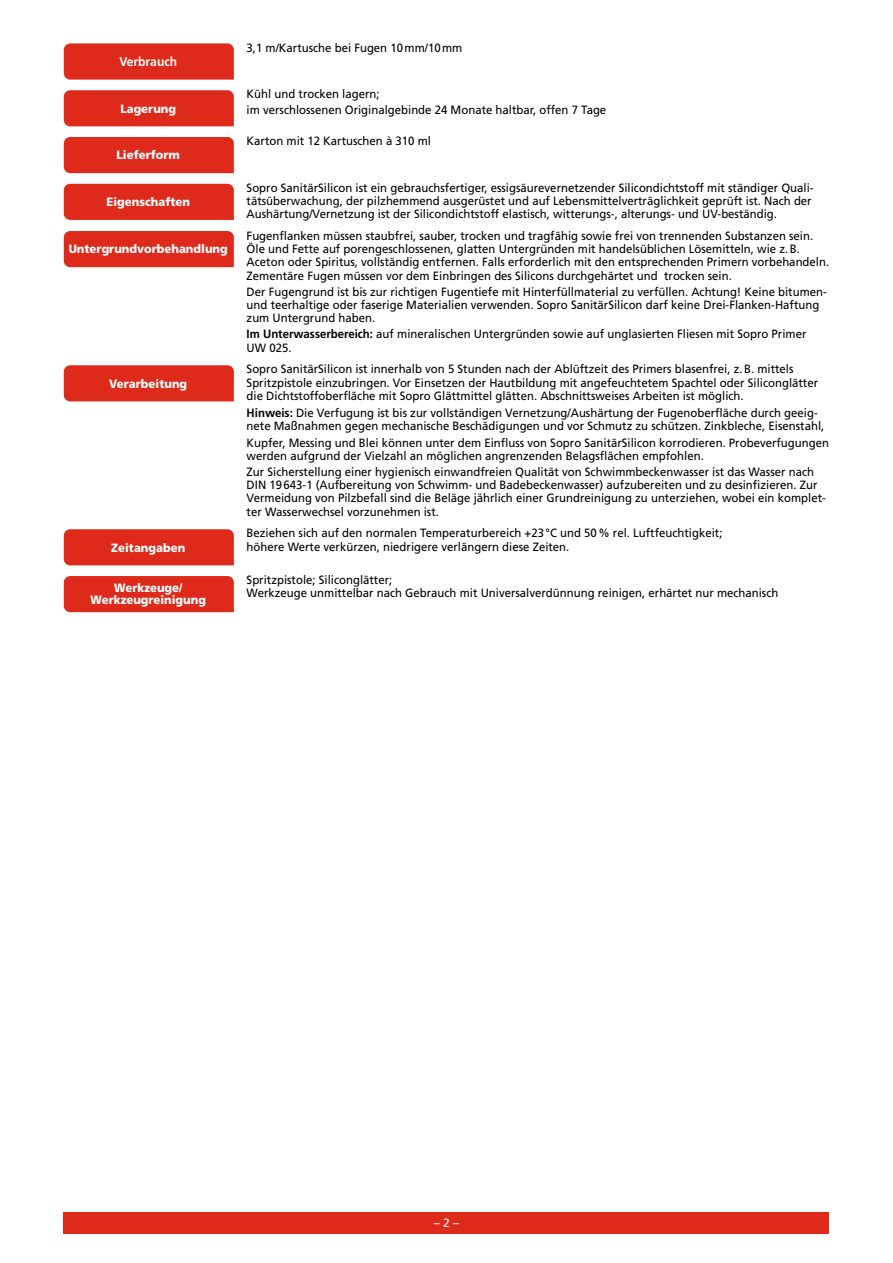
<style>
.page{position:relative;width:893px;height:1263px;background:#fff}
.page>*{position:absolute;margin:0;border:0;box-sizing:border-box;transform-origin:0 0}
.t1{font:700 12.75px "Frutiger LT";color:#fff;scale:.95 1}
.t2{font:12px/13.2px "Frutiger LT";color:#000;scale:.95 1}
.t3{font:900 12px/12px "Frutiger LT";color:#fff;text-align:center;scale:.95 1}
.t4{font:12px "Frutiger LT";color:#fff}
.s1{font-weight:700}
</style>
<div class="page">
<div style="left:64px;top:1212px;width:765px;height:21px;background:#dd2a1b"></div>
<div style="left:64px;top:43px;width:170px;height:37px;background:#dd2a1b"></div>
<div style="left:64px;top:90px;width:170px;height:36px;background:#dd2a1b"></div>
<div style="left:64px;top:137px;width:170px;height:36px;background:#dd2a1b"></div>
<div style="left:64px;top:184px;width:170px;height:36px;background:#dd2a1b"></div>
<div style="left:64px;top:231px;width:170px;height:36px;background:#dd2a1b"></div>
<div style="left:64px;top:365px;width:170px;height:36px;background:#dd2a1b"></div>
<div style="left:64px;top:529px;width:170px;height:36px;background:#dd2a1b"></div>
<div style="left:64px;top:576px;width:170px;height:36px;background:#dd2a1b"></div>
<p class="t1" style="left:119px;top:54px;width:62px">Verbrauch</p>
<p class="t3" style="left:120px;top:102px;width:60px">Lagerung</p>
<p class="t3" style="left:117px;top:149px;width:68px">Lieferform</p>
<p class="t3" style="left:106px;top:196px;width:90px">Eigenschaften</p>
<p class="t3" style="left:69px;top:243px;width:169px">Untergrundvorbehandlung</p>
<p class="t3" style="left:109px;top:377px;width:84px">Verarbeitung</p>
<p class="t3" style="left:111px;top:541px;width:80px">Zeitangaben</p>
<p class="t3" style="left:91px;top:582px;width:123px">Werkzeuge/<br>Werkzeugreinigung</p>
<p class="t2" style="left:247px;top:41px;width:229px">3,1 m/Kartusche bei Fugen 10mm/10mm</p>
<p class="t2" style="left:247px;top:86px;width:380px;line-height:16.2px">Kühl und trocken lagern;<br>im verschlossenen Originalgebinde 24 Monate haltbar, offen 7 Tage</p>
<p class="t2" style="left:247px;top:134px;width:196px">Karton mit 12 Kartuschen à 310 ml</p>
<p class="t2" style="left:247px;top:181px;width:598px">Sopro SanitärSilicon ist ein gebrauchsfertiger, essigsäurevernetzender Silicondichtstoff mit ständiger Quali&shy;tätsüberwachung, der pilzhemmend ausgerüstet und auf Lebensmittelverträglichkeit geprüft ist. Nach der<br>Aushärtung/Vernetzung ist der Silicondichtstoff elastisch, witterungs-, alterungs- und UV-beständig.</p>
<p class="t2" style="left:247px;top:229px;width:615px">Fugenflanken müssen staubfrei, sauber, trocken und tragfähig sowie frei von trennenden Substanzen sein.<br>Öle und Fette auf porengeschlossenen, glatten Untergründen mit handelsüblichen Lösemitteln, wie z.B.<br>Aceton oder Spiritus, vollständig entfernen. Falls erforderlich mit den entsprechenden Primern vorbehandeln.<br>Zementäre Fugen müssen vor dem Einbringen des Silicons durchgehärtet und trocken sein.</p>
<p class="t2" style="left:247px;top:285px;width:612px">Der Fugengrund ist bis zur richtigen Fugentiefe mit Hinterfüllmaterial zu verfüllen. Achtung! Keine bitumen&shy;und teerhaltige oder faserige Materialien verwenden. Sopro SanitärSilicon darf keine Drei-Flanken-Haftung zum Untergrund haben.</p>
<p class="t2" style="left:247px;top:328px;width:591px"><span class="s1">Im Unterwasserbereich:</span> auf mineralischen Untergründen sowie auf unglasierten Fliesen mit Sopro Primer<br>UW 025.</p>
<p class="t2" style="left:247px;top:363px;width:603px">Sopro SanitärSilicon ist innerhalb von 5 Stunden nach der Ablüftzeit des Primers blasenfrei, z.B. mittels<br>Spritzpistole einzubringen. Vor Einsetzen der Hautbildung mit angefeuchtetem Spachtel oder Siliconglätter die Dichtstoffoberfläche mit Sopro Glättmittel glätten. Abschnittsweises Arbeiten ist möglich.</p>
<p class="t2" style="left:247px;top:406px;width:610px"><span class="s1">Hinweis:</span> Die Verfugung ist bis zur vollständigen Vernetzung/Aushärtung der Fugenoberfläche durch geeig&shy;nete Maßnahmen gegen mechanische Beschädigungen und vor Schmutz zu schützen. Zinkbleche, Eisenstahl,</p>
<p class="t2" style="left:247px;top:436px;width:615px">Kupfer, Messing und Blei können unter dem Einfluss von Sopro SanitärSilicon korrodieren. Probeverfugungen werden aufgrund der Vielzahl an möglichen angrenzenden Belagsflächen empfohlen.</p>
<p class="t2" style="left:247px;top:465px;width:611px">Zur Sicherstellung einer hygienisch einwandfreien Qualität von Schwimmbeckenwasser ist das Wasser nach DIN 19643-1 (Aufbereitung von Schwimm- und Badebeckenwasser) aufzubereiten und zu desinfizieren. Zur Vermeidung von Pilzbefall sind die Beläge jährlich einer Grundreinigung zu unterziehen, wobei ein komplet&shy;ter Wasserwechsel vorzunehmen ist.</p>
<p class="t2" style="left:247px;top:527px;width:502px">Beziehen sich auf den normalen Temperaturbereich +23°C und 50% rel. Luftfeuchtigkeit; höhere Werte verkürzen, niedrigere verlängern diese Zeiten.</p>
<p class="t2" style="left:247px;top:573px;width:561px">Spritzpistole; Siliconglätter;<br>Werkzeuge unmittelbar nach Gebrauch mit Universalverdünnung reinigen, erhärtet nur mechanisch</p>
<p class="t4" style="left:434px;top:1215px;width:27px">– 2 –</p>
</div>
